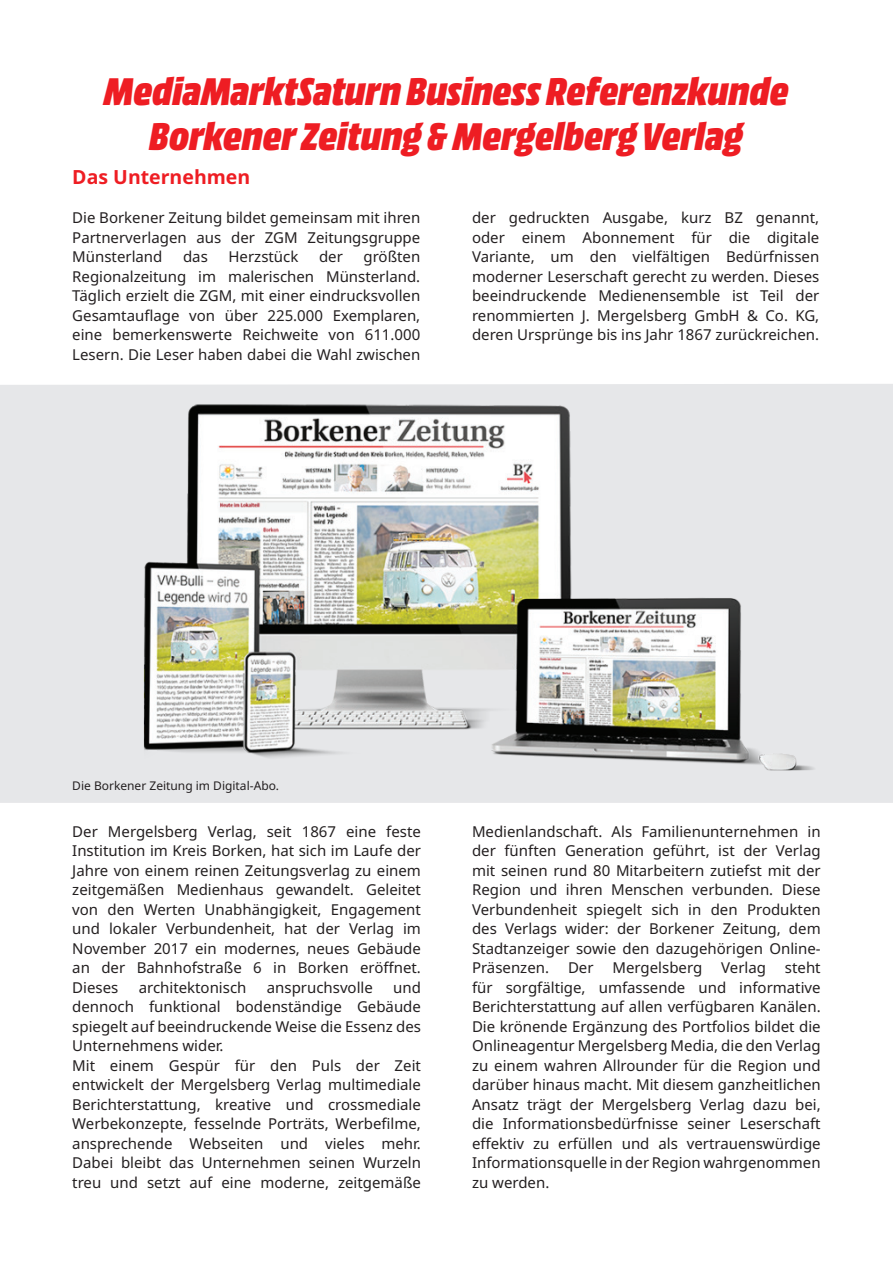
<style>
.page{position:relative;width:893px;height:1263px;background:#fff}
.page>*{position:absolute;margin:0;border:0;box-sizing:border-box;transform-origin:0 0}
.t1{font:40.5px/45px "MM Headline Pro";color:#ee1d23;text-align:center}
.t2{font:700 19.5px "Noto Sans";color:#ee1d23}
.t3{font:15px/19.5px "Noto Sans";color:#231f20;text-align:justify}
.t4{font:12px "Noto Sans";color:#231f20}
</style>
<div class="page">
<div style="left:0;top:384px;width:893px;height:419px;background:#e6e7e9"></div>
<img style="left:72px;top:398px;width:749px;height:372px">
<h1 class="t1" style="left:104px;top:67px;width:686px">MediaMarktSaturn Business Referenzkunde<br>Borkener Zeitung &amp; Mergelberg Verlag</h1>
<h2 class="t2" style="left:72px;top:165px;width:179px">Das Unternehmen</h2>
<p class="t3" style="left:72px;top:208px;width:349px">Die Borkener Zeitung bildet gemeinsam mit ihren Partnerverlagen aus der ZGM Zeitungsgruppe Münsterland</p>
<p class="t3" style="left:472px;top:208px;width:349px">der gedruckten Ausgabe, kurz BZ genannt, oder einem Abonnement für die digitale Variante, um den vielfältigen Bedürfnissen moderner Leserschaft gerecht zu werden. Dieses beeindruckende Medienensemble ist Teil der renommierten J. Mergelsberg GmbH &amp; Co. KG, deren Ursprünge bis ins Jahr 1867 zurückreichen.</p>
<p class="t3" style="left:72px;top:247px;width:350px;text-indent:291px">größten Regionalzeitung im malerischen Münsterland.<br>Täglich erzielt die ZGM, mit einer eindrucksvollen Gesamtauflage von über 225.000 Exemplaren, eine bemerkenswerte Reichweite von 611.000<br>Lesern. Die Leser haben dabei die Wahl zwischen</p>
<p class="t3" style="left:183px;top:247px;width:26px">das</p>
<p class="t3" style="left:228px;top:247px;width:71px">Herzstück</p>
<p class="t3" style="left:319px;top:247px;width:25px">der</p>
<p class="t4" style="left:72px;top:779px;width:208px">Die Borkener Zeitung im Digital-Abo.</p>
<p class="t3" style="left:72px;top:822px;width:350px">Der Mergelsberg Verlag, seit 1867 eine feste Institution im Kreis Borken, hat sich im Laufe der Jahre von einem reinen Zeitungsverlag zu einem zeitgemäßen Medienhaus gewandelt. Geleitet von den Werten Unabhängigkeit, Engagement und lokaler Verbundenheit, hat der Verlag im November 2017 ein modernes, neues Gebäude an der Bahnhofstraße 6 in Borken eröffnet.<br>Dieses</p>
<p class="t3" style="left:72px;top:978px;width:350px;text-align:left;text-indent:321px">und dennoch funktional bodenständige Gebäude spiegelt auf beeindruckende Weise die Essenz des Unternehmens wider.<br>Mit einem Gespür für den Puls der Zeit entwickelt der Mergelsberg Verlag multimediale Berichterstattung, kreative und crossmediale Werbekonzepte, fesselnde Porträts, Werbefilme, ansprechende Webseiten und vieles mehr.<br>Dabei bleibt das Unternehmen seinen Wurzeln treu und setzt auf eine moderne, zeitgemäße</p>
<p class="t3" style="left:139px;top:978px;width:109px">architektonisch</p>
<p class="t3" style="left:267px;top:978px;width:108px">anspruchsvolle</p>
<p class="t3" style="left:472px;top:822px;width:350px">Medienlandschaft. Als Familienunternehmen in der fünften Generation geführt, ist der Verlag mit seinen rund 80 Mitarbeitern zutiefst mit der Region und ihren Menschen verbunden. Diese Verbundenheit spiegelt sich in den Produkten des Verlags wider: der Borkener Zeitung, dem Stadtanzeiger sowie den dazugehörigen Online-Präsenzen.</p>
<p class="t3" style="left:472px;top:958px;width:350px;text-indent:313px">steht für sorgfältige, umfassende und informative Berichterstattung auf allen verfügbaren Kanälen.<br>Die krönende Ergänzung des Portfolios bildet die Onlineagentur Mergelsberg Media, die den Verlag zu einem wahren Allrounder für die Region und darüber hinaus macht. Mit diesem ganzheitlichen Ansatz trägt der Mergelsberg Verlag dazu bei, die Informationsbedürfnisse seiner Leserschaft effektiv zu erfüllen und als vertrauenswürdige Informationsquelle in der Region wahrgenommen zu werden.</p>
<p class="t3" style="left:568px;top:958px;width:27px">Der</p>
<p class="t3" style="left:612px;top:958px;width:91px">Mergelsberg</p>
<p class="t3" style="left:721px;top:958px;width:46px">Verlag</p>
</div>
